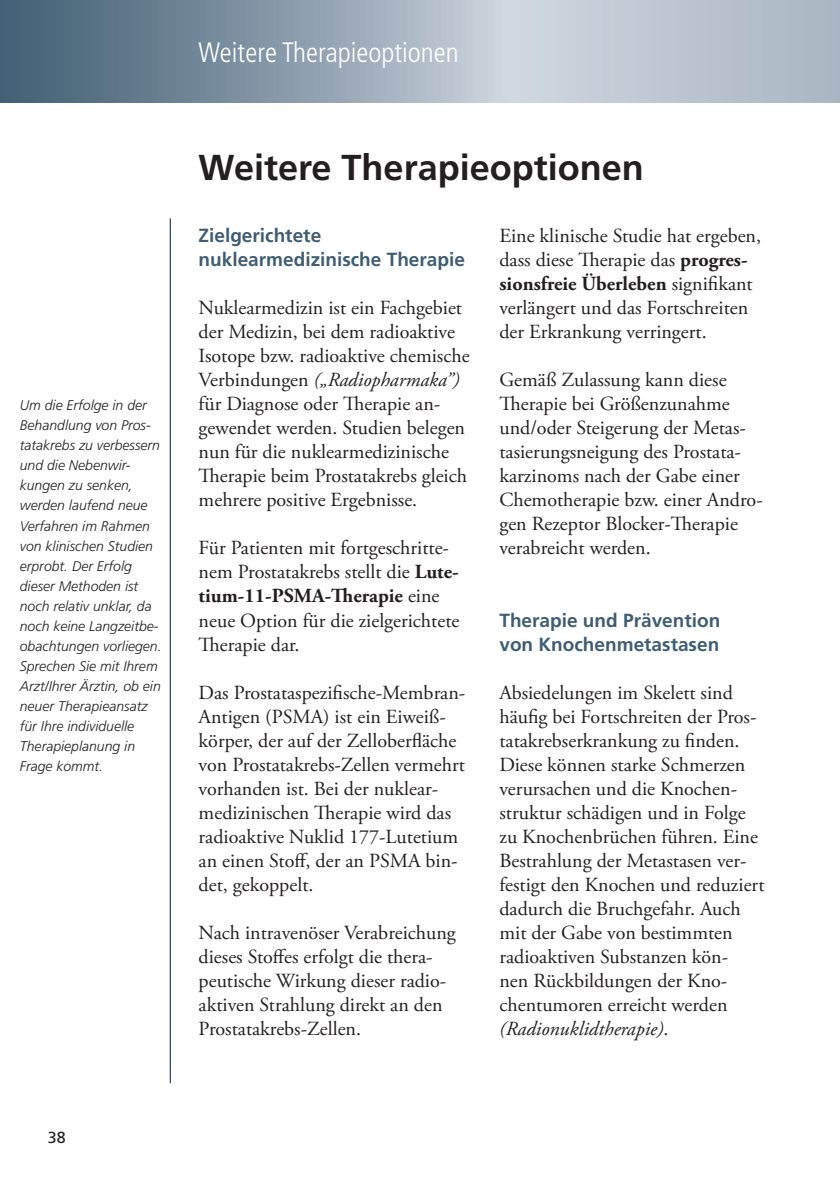
<style>
.page{position:relative;width:840px;height:1191px;background:#fff}
.page>*{position:absolute;margin:0;border:0;box-sizing:border-box;transform-origin:0 0}
.t1{font:700 36px "Frutiger LT Std";color:#231f20}
.t2{font:300 condensed 28px "Frutiger LT Std";color:#fff}
.t3{font:20px/24px "Adobe Garamond Pro";color:#231f20}
.t4{font:700 19px/24px "Frutiger LT Std";color:#3f5e73}
.t5{font:16px "Frutiger LT Std";color:#231f20}
.t6{font:italic 300 14px/20px "Frutiger LT Std";color:#231f20}
.s1{font-style:italic}
.s2{font-weight:700}
</style>
<div class="page">
<svg style="left:0;top:0;width:839px;height:102px;background:#99a9b6"></svg>
<hr style="left:170px;top:218px;width:1px;height:865px;background:#001c33">
<p class="t6" style="left:20px;top:396px;width:143px">Um die Erfolge in der<br>Behandlung von Pros&shy;tatakrebs zu verbessern und die Nebenwir&shy;kungen zu senken, werden laufend neue<br>Verfahren im Rahmen von klinischen Studien erprobt. Der Erfolg dieser Methoden ist noch relativ unklar, da noch keine Langzeitbe&shy;obachtungen vorliegen.<br>Sprechen Sie mit Ihrem<br>Arzt/Ihrer Ärztin, ob ein neuer Therapieansatz für Ihre individuelle<br>Therapieplanung in<br>Frage kommt.</p>
<p class="t5" style="left:48px;top:1128px;width:19px">38</p>
<h2 class="t2" style="left:198px;top:36px;width:261px">Weitere Therapieoptionen</h2>
<h1 class="t1" style="left:198px;top:146px;width:446px">Weitere Therapieoptionen</h1>
<p class="t4" style="left:198px;top:224px;width:268px">Zielgerichtete nuklearmedizinische Therapie</p>
<p class="t3" style="left:198px;top:297px;width:272px">Nuklearmedizin ist ein Fachgebiet der Medizin, bei dem radioaktive Isotope bzw. radioaktive chemische Verbindungen <span class="s1">(„Radiopharmaka”) </span>für Diagnose oder Therapie an&shy;gewendet werden. Studien belegen nun für die nuklearmedizinische Therapie beim Prostatakrebs gleich mehrere positive Ergebnisse.</p>
<p class="t3" style="left:198px;top:537px;width:262px">Für Patienten mit fortgeschritte&shy;nem Prostatakrebs stellt die <span class="s2">Lute&shy;tium-11-PSMA-Therapie</span> eine neue Option für die zielgerichtete<br>Therapie dar.</p>
<p class="t3" style="left:198px;top:681px;width:268px">Das Prostataspezifische-Membran-<br>Antigen (PSMA) ist ein Eiweiß&shy;körper, der auf der Zelloberfläche von Prostatakrebs-Zellen vermehrt vorhanden ist. Bei der nuklear&shy;medizinischen Therapie wird das radioaktive Nuklid 177-Lutetium an einen Stoff, der an PSMA bin&shy;det, gekoppelt.</p>
<p class="t3" style="left:198px;top:921px;width:258px">Nach intravenöser Verabreichung dieses Stoffes erfolgt die thera&shy;peutische Wirkung dieser radio&shy;aktiven Strahlung direkt an den<br>Prostatakrebs-Zellen.</p>
<p class="t3" style="left:499px;top:225px;width:263px">Eine klinische Studie hat ergeben, dass diese Therapie das <span class="s2">progres&shy;sionsfreie Überleben</span> signifikant verlängert und das Fortschreiten der Erkrankung verringert.</p>
<p class="t3" style="left:499px;top:369px;width:265px">Gemäß Zulassung kann diese<br>Therapie bei Größenzunahme und/oder Steigerung der Metas&shy;tasierungsneigung des Prostata&shy;karzinoms nach der Gabe einer<br>Chemotherapie bzw. einer Andro&shy;gen Rezeptor Blocker-Therapie verabreicht werden.</p>
<p class="t4" style="left:499px;top:608px;width:222px">Therapie und Prävention von Knochenmetastasen</p>
<p class="t3" style="left:499px;top:681px;width:266px">Absiedelungen im Skelett sind häufig bei Fortschreiten der Pros&shy;tatakrebserkrankung zu finden.<br>Diese können starke Schmerzen verursachen und die Knochen&shy;struktur schädigen und in Folge zu Knochenbrüchen führen. Eine<br>Bestrahlung der Metastasen ver&shy;festigt den Knochen und reduziert dadurch die Bruchgefahr. Auch mit der Gabe von bestimmten radioaktiven Substanzen kön-<br>nen Rückbildungen der Kno&shy;chentumoren erreicht werden <span class="s1">(Radionuklidtherapie)</span>.</p>
</div>
